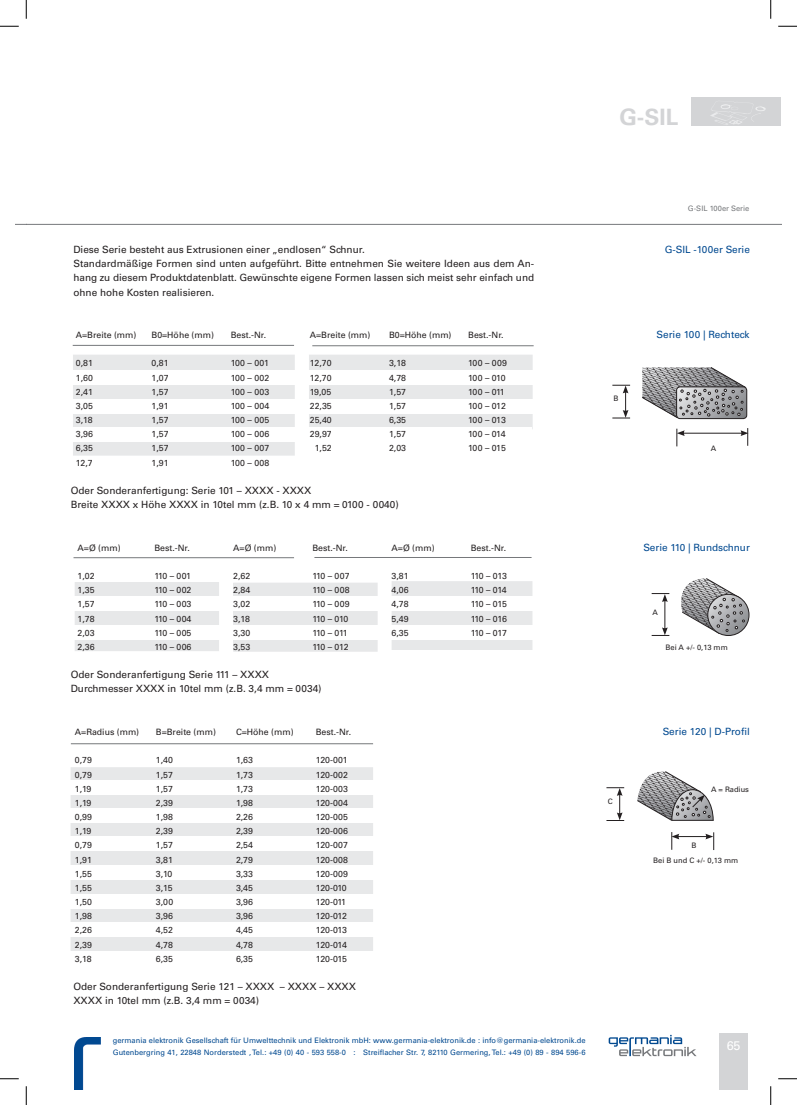
<style>
.page{position:relative;width:797px;height:1105px;background:#fff}
.page>*{position:absolute;margin:0;border:0;box-sizing:border-box;transform-origin:0 0}
.t1{font:700 22.5px "Univers LT Std";color:#d3d4d6}
.t2{font:12.5px "Univers LT Std";color:#fff}
.t3{font:10px/14.1px "Univers LT Std";color:#231f20}
.t4{font:10px "Univers LT Std";color:#014990}
.t5{font:8.75px/14.1px "Univers LT Std";color:#231f20;text-align:justify}
.t6{font:8.75px/14.1px "Univers LT Std";letter-spacing:-.055em;color:#231f20}
.t7{font:7.5px/11.2px "Univers LT Std";color:#014990}
.t8{font:7.5px/14.1px "Univers LT Std";color:#231f20;text-align:center}
.t9{font:7.5px "Univers LT Std";color:#76787b}
</style>
<div class="page">
<hr style="left:26px;top:224px;width:755px;height:1px;background:#76787b">
<div style="left:719px;top:1033px;width:28px;height:56px;background:#d3d4d6"></div>
<img style="left:74px;top:1038px;width:27px;height:51px">
<svg style="left:608px;top:1035px;width:88px;height:21px"></svg>
<div style="left:691px;top:97px;width:90px;height:28px;background:#d3d4d6"></div>
<img style="left:710px;top:104px;width:56px;height:21px">
<div style="left:71px;top:768px;width:301px;height:182px;background:#e7e8e9"></div>
<div style="left:71px;top:767px;width:302px;height:184px;border:1px solid #e7e8e9"></div>
<div style="left:66px;top:865px;width:312px;height:14px;background:#fff"></div>
<div style="left:66px;top:894px;width:312px;height:14px;background:#fff"></div>
<div style="left:66px;top:923px;width:311px;height:14px;background:#fff"></div>
<div style="left:309px;top:355px;width:223px;height:74px;background:#e7e8e9"></div>
<div style="left:309px;top:355px;width:223px;height:74px;border:1px solid #e7e8e9"></div>
<div style="left:74px;top:355px;width:220px;height:100px;background:#e7e8e9"></div>
<div style="left:73px;top:355px;width:222px;height:101px;border:1px solid #e7e8e9"></div>
<div style="left:66px;top:428px;width:465px;height:14px;background:#fff"></div>
<div style="left:67px;top:400px;width:465px;height:14px;background:#fff"></div>
<div style="left:70px;top:370px;width:466px;height:14px;background:#fff"></div>
<hr style="left:73px;top:345px;width:221px;height:1px;background:#76787b">
<div style="left:234px;top:583px;width:143px;height:68px;background:#e7e8e9"></div>
<div style="left:233px;top:583px;width:144px;height:69px;border:1px solid #e7e8e9"></div>
<div style="left:392px;top:582px;width:140px;height:67px;background:#e7e8e9"></div>
<div style="left:391px;top:581px;width:141px;height:69px;border:1px solid #e7e8e9"></div>
<div style="left:75px;top:583px;width:143px;height:67px;background:#e7e8e9"></div>
<div style="left:75px;top:582px;width:144px;height:69px;border:1px solid #e7e8e9"></div>
<div style="left:72px;top:597px;width:465px;height:14px;background:#fff"></div>
<div style="left:72px;top:625px;width:465px;height:14px;background:#fff"></div>
<hr style="left:73px;top:557px;width:221px;height:1px;background:#76787b">
<div style="left:66px;top:837px;width:312px;height:14px;background:#fff"></div>
<div style="left:66px;top:809px;width:311px;height:14px;background:#fff"></div>
<div style="left:69px;top:780px;width:308px;height:14px;background:#fff"></div>
<hr style="left:71px;top:743px;width:302px;height:1px;background:#76787b">
<hr style="left:312px;top:345px;width:221px;height:1px;background:#76787b">
<hr style="left:314px;top:557px;width:217px;height:1px;background:#76787b">
<svg style="left:642px;top:367px;width:104px;height:52px;background:#a0a0a2"></svg>
<svg style="left:612px;top:385px;width:18px;height:34px"></svg>
<hr style="left:682px;top:433px;width:60px;height:1px;background:#231f20">
<svg style="left:740px;top:428px;width:8px;height:18px"></svg>
<svg style="left:676px;top:429px;width:8px;height:17px"></svg>
<svg style="left:651px;top:593px;width:18px;height:43px"></svg>
<svg style="left:707px;top:594px;width:42px;height:41px"></svg>
<div style="left:707px;top:594px;width:42px;height:42px;border:1px solid #231f20;border-radius:50%"></div>
<svg style="left:681px;top:578px;width:63px;height:57px"></svg>
<hr style="left:677px;top:836px;width:30px;height:1px;background:#231f20">
<svg style="left:705px;top:832px;width:9px;height:18px"></svg>
<svg style="left:671px;top:832px;width:8px;height:18px"></svg>
<svg style="left:606px;top:787px;width:18px;height:34px"></svg>
<svg style="left:637px;top:771px;width:77px;height:50px"></svg>
<svg style="left:0;top:25px;width:19px;height:2px"></svg>
<svg style="left:778px;top:25px;width:19px;height:2px"></svg>
<svg style="left:0;top:1078px;width:19px;height:1px"></svg>
<svg style="left:778px;top:1078px;width:19px;height:1px"></svg>
<svg style="left:25px;top:0;width:2px;height:19px"></svg>
<svg style="left:25px;top:1086px;width:2px;height:19px"></svg>
<svg style="left:770px;top:0;width:1px;height:19px"></svg>
<svg style="left:770px;top:1086px;width:1px;height:19px"></svg>
<p class="t3" style="left:73px;top:243px;width:462px">Diese Serie besteht aus Extrusionen einer „endlosen“ Schnur.<br>Standardmäßige Formen sind unten aufgeführt. Bitte entnehmen Sie weitere Ideen aus dem An&shy;hang zu diesem Produktdatenblatt. Gewünschte eigene Formen lassen sich meist sehr einfach und ohne hohe Kosten realisieren.</p>
<p class="t5" style="left:76px;top:328px;width:62px">A=Breite (mm)</p>
<p class="t5" style="left:76px;top:357px;width:19px">0,81<br>1,60<br>2,41<br>3,05<br>3,18<br>3,96<br>6,35<br>12,7</p>
<p class="t5" style="left:151px;top:328px;width:64px">B0=Höhe (mm)</p>
<p class="t5" style="left:151px;top:357px;width:19px">0,81<br>1,07<br>1,57<br>1,91<br>1,57<br>1,57<br>1,57<br>1,91</p>
<p class="t5" style="left:231px;top:328px;width:37px">Best.-Nr.</p>
<p class="t5" style="left:231px;top:357px;width:40px">100 – 001<br>100 – 002<br>100 – 003<br>100 – 004<br>100 – 005<br>100 – 006<br>100 – 007<br>100 – 008</p>
<p class="t5" style="left:310px;top:328px;width:62px">A=Breite (mm)</p>
<p class="t5" style="left:310px;top:357px;width:23px;text-align:center">12,70<br>12,70<br>19,05<br>22,35<br>25,40<br>29,97<br>1,52</p>
<p class="t5" style="left:389px;top:328px;width:64px">B0=Höhe (mm)</p>
<p class="t5" style="left:389px;top:357px;width:19px">3,18<br>4,78<br>1,57<br>1,57<br>6,35<br>1,57<br>2,03</p>
<p class="t3" style="left:71px;top:484px;width:329px">Oder Sonderanfertigung: Serie 101 – XXXX - XXXX<br>Breite XXXX x Höhe XXXX in 10tel mm (z.B. 10 x 4 mm = 0100 - 0040)</p>
<p class="t5" style="left:78px;top:541px;width:45px">A=Ø (mm)</p>
<p class="t5" style="left:78px;top:569px;width:19px">1,02<br>1,35<br>1,57<br>1,78<br>2,03<br>2,36</p>
<p class="t5" style="left:233px;top:541px;width:45px">A=Ø (mm)</p>
<p class="t5" style="left:233px;top:569px;width:19px">2,62<br>2,84<br>3,02<br>3,18<br>3,30<br>3,53</p>
<p class="t5" style="left:391px;top:541px;width:45px">A=Ø (mm)</p>
<p class="t5" style="left:391px;top:569px;width:19px">3,81<br>4,06<br>4,78<br>5,49<br>6,35</p>
<p class="t5" style="left:154px;top:541px;width:37px">Best.-Nr.</p>
<p class="t5" style="left:154px;top:569px;width:39px">110 – 001<br>110 – 002<br>110 – 003<br>110 – 004<br>110 – 005<br>110 – 006</p>
<p class="t5" style="left:312px;top:541px;width:37px">Best.-Nr.</p>
<p class="t6" style="left:312px;top:569px;width:39px">110 – 007<br>110 – 008<br>110 – 009<br>110 – 010<br>110 – 011<br>110 – 012</p>
<p class="t3" style="left:71px;top:668px;width:252px">Oder Sonderanfertigung Serie 111 – XXXX<br>Durchmesser XXXX in 10tel mm (z.B. 3,4 mm = 0034)</p>
<p class="t5" style="left:236px;top:725px;width:59px">C=Höhe (mm)</p>
<p class="t5" style="left:236px;top:754px;width:19px">1,63<br>1,73<br>1,73<br>1,98<br>2,26<br>2,39<br>2,54<br>2,79<br>3,33<br>3,45<br>3,96<br>3,96<br>4,45<br>4,78<br>6,35</p>
<p class="t5" style="left:156px;top:725px;width:62px">B=Breite (mm)</p>
<p class="t5" style="left:156px;top:754px;width:19px">1,40<br>1,57<br>1,57<br>2,39<br>1,98<br>2,39<br>1,57<br>3,81<br>3,10<br>3,15<br>3,00<br>3,96<br>4,52<br>4,78<br>6,35</p>
<p class="t5" style="left:75px;top:725px;width:66px">A=Radius (mm)</p>
<p class="t5" style="left:75px;top:754px;width:19px">0,79<br>0,79<br>1,19<br>1,19<br>0,99<br>1,19<br>0,79<br>1,91<br>1,55<br>1,55<br>1,50<br>1,98<br>2,26<br>2,39<br>3,18</p>
<p class="t5" style="left:316px;top:725px;width:37px">Best.-Nr.</p>
<p class="t5" style="left:316px;top:754px;width:34px;text-align:left">120-001<br>120-002<br>120-003<br>120-004<br>120-005<br>120-006<br>120-007<br>120-008<br>120-009<br>120-010<br>120-011<br>120-012<br>120-013<br>120-014<br>120-015</p>
<p class="t3" style="left:73px;top:980px;width:284px">Oder Sonderanfertigung Serie 121 – XXXX – XXXX – XXXX<br>XXXX in 10tel mm (z.B. 3,4 mm = 0034)</p>
<p class="t5" style="left:468px;top:328px;width:37px">Best.-Nr.</p>
<p class="t6" style="left:468px;top:357px;width:40px">100 – 009<br>100 – 010<br>100 – 011<br>100 – 012<br>100 – 013<br>100 – 014<br>100 – 015</p>
<p class="t5" style="left:471px;top:541px;width:37px">Best.-Nr.</p>
<p class="t5" style="left:471px;top:569px;width:38px">110 – 013<br>110 – 014<br>110 – 015<br>110 – 016<br>110 – 017</p>
<h1 class="t1" style="left:619px;top:109px;width:60px">G-SIL</h1>
<p class="t9" style="left:688px;top:205px;width:63px">G-SIL 100er Serie</p>
<p class="t4" style="left:664px;top:246px;width:87px">G-SIL -100er Serie</p>
<p class="t8" style="left:613px;top:392px;width:7px">B</p>
<p class="t4" style="left:656px;top:331px;width:94px">Serie 100 | Rechteck</p>
<p class="t8" style="left:711px;top:442px;width:7px">A</p>
<p class="t8" style="left:607px;top:794px;width:7px">C</p>
<p class="t4" style="left:643px;top:543px;width:108px">Serie 110 | Rundschnur</p>
<p class="t8" style="left:652px;top:606px;width:7px">A</p>
<p class="t8" style="left:665px;top:641px;width:64px">Bei A +/- 0,13 mm</p>
<p class="t4" style="left:663px;top:727px;width:89px">Serie 120 | D-Profil</p>
<p class="t8" style="left:711px;top:782px;width:39px">A = Radius</p>
<p class="t8" style="left:653px;top:839px;width:87px">B<br>Bei B und C +/- 0,13 mm</p>
<p class="t7" style="left:113px;top:1036px;width:474px">germania elektronik Gesellschaft für Umwelttechnik und Elektronik mbH: www.germania-elektronik.de : info@germania-elektronik.de<br>Gutenbergring 41, 22848 Norderstedt , Tel.: +49 (0) 40 - 593 558-0 : Streiflacher Str. 7, 82110 Germering, Tel.: +49 (0) 89 - 894 596-6</p>
<h2 class="t2" style="left:726px;top:1040px;width:15px">65</h2>
</div>
